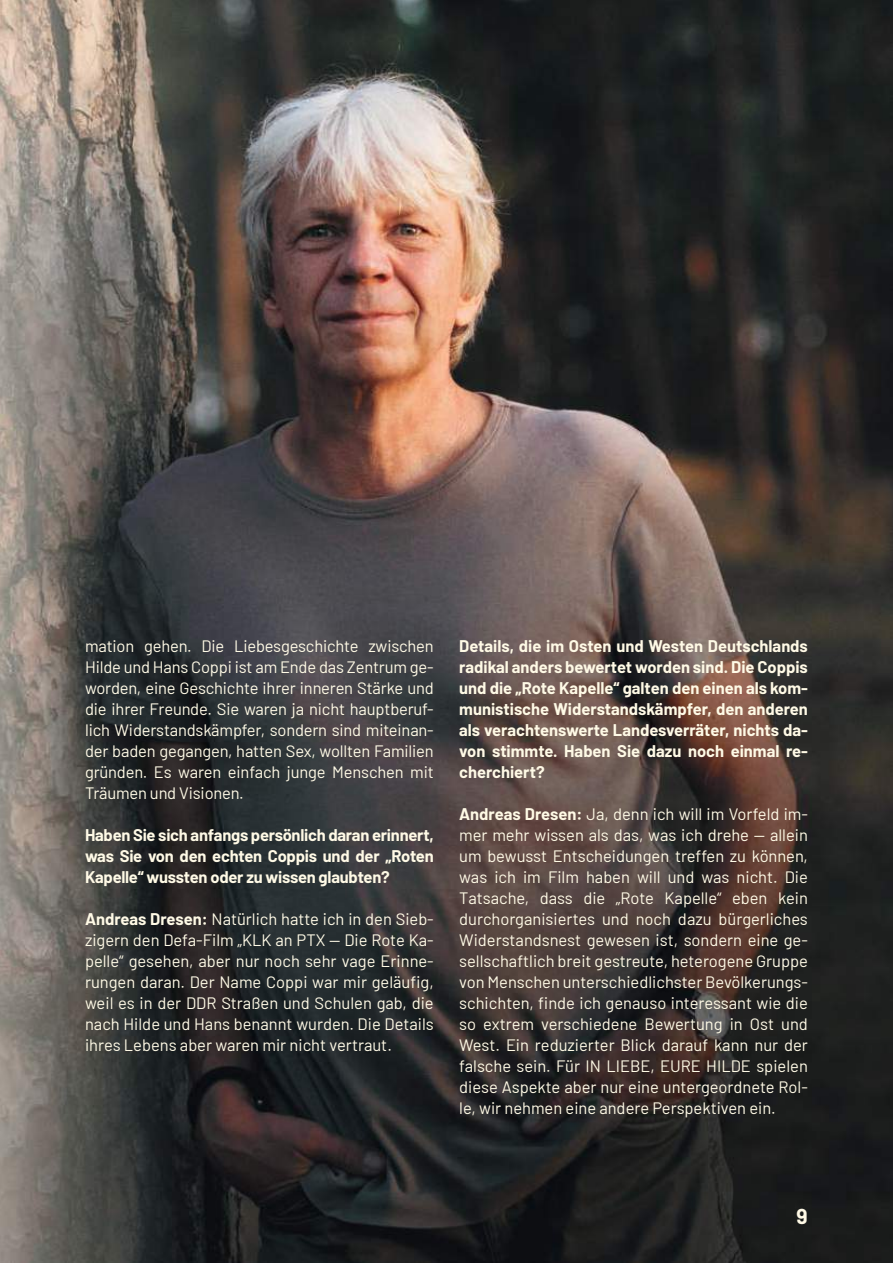
<style>
.page{position:relative;width:893px;height:1263px;background:#fff}
.page>*{position:absolute;margin:0;border:0;box-sizing:border-box;transform-origin:0 0}
.t1{font:700 21px "Barlow";color:#fffae6}
.t2{font:16.5px/21px "Barlow";letter-spacing:-.005em;color:#fffae6;text-align:justify}
.t3{font:700 16.5px/21px "Barlow";letter-spacing:-.015em;color:#fffae6;text-align:justify}
.s1{font-weight:700}
</style>
<div class="page">
<img style="left:0;top:0;width:893px;height:1263px">
<p class="t2" style="left:85px;top:634px;width:350px">mation gehen. Die Liebesgeschichte zwischen Hilde und Hans Coppi ist am Ende das Zentrum ge&shy;worden, eine Geschichte ihrer inneren Stärke und die ihrer Freunde. Sie waren ja nicht hauptberuf&shy;lich Widerstandskämpfer, sondern sind miteinan&shy;der baden gegangen, hatten Sex, wollten Familien gründen. Es waren einfach junge Menschen mit Träumen und Visionen.</p>
<p class="t3" style="left:85px;top:823px;width:350px">Haben Sie sich anfangs persönlich daran erinnert, was Sie von den echten Coppis und der „Roten Kapelle“ wussten oder zu wissen glaubten?</p>
<p class="t2" style="left:85px;top:907px;width:350px"><span class="s1">Andreas Dresen:</span> Natürlich hatte ich in den Sieb&shy;zigern den Defa-Film „KLK an PTX — Die Rote Ka&shy;pelle“ gesehen, aber nur noch sehr vage Erinne&shy;rungen daran. Der Name Coppi war mir geläufig, weil es in der DDR Straßen und Schulen gab, die nach Hilde und Hans benannt wurden. Die Details ihres Lebens aber waren mir nicht vertraut.</p>
<p class="t3" style="left:459px;top:635px;width:350px">Details, die im Osten und Westen Deutschlands radikal anders bewertet worden sind. Die Coppis und die „Rote Kapelle“ galten den einen als kom&shy;munistische Widerstandskämpfer, den anderen als verachtenswerte Landesverräter, nichts da&shy;von stimmte. Haben Sie dazu noch einmal re&shy;cherchiert?</p>
<p class="t2" style="left:459px;top:803px;width:350px"><span class="s1">Andreas Dresen:</span> Ja, denn ich will im Vorfeld im&shy;mer mehr wissen als das, was ich drehe — allein um bewusst Entscheidungen treffen zu können, was ich im Film haben will und was nicht. Die Tatsache, dass die „Rote Kapelle“ eben kein durchorganisiertes und noch dazu bürgerliches Widerstandsnest gewesen ist, sondern eine ge&shy;sellschaftlich breit gestreute, heterogene Gruppe von Menschen unterschiedlichster Bevölkerungs&shy;schichten, finde ich genauso interessant wie die so extrem verschiedene Bewertung in Ost und West. Ein reduzierter Blick darauf kann nur der falsche sein. Für IN LIEBE, EURE HILDE spielen diese Aspekte aber nur eine untergeordnete Rol&shy;le, wir nehmen eine andere Perspektiven ein.</p>
<p class="t1" style="left:796px;top:1201px;width:13px">9</p>
</div>
